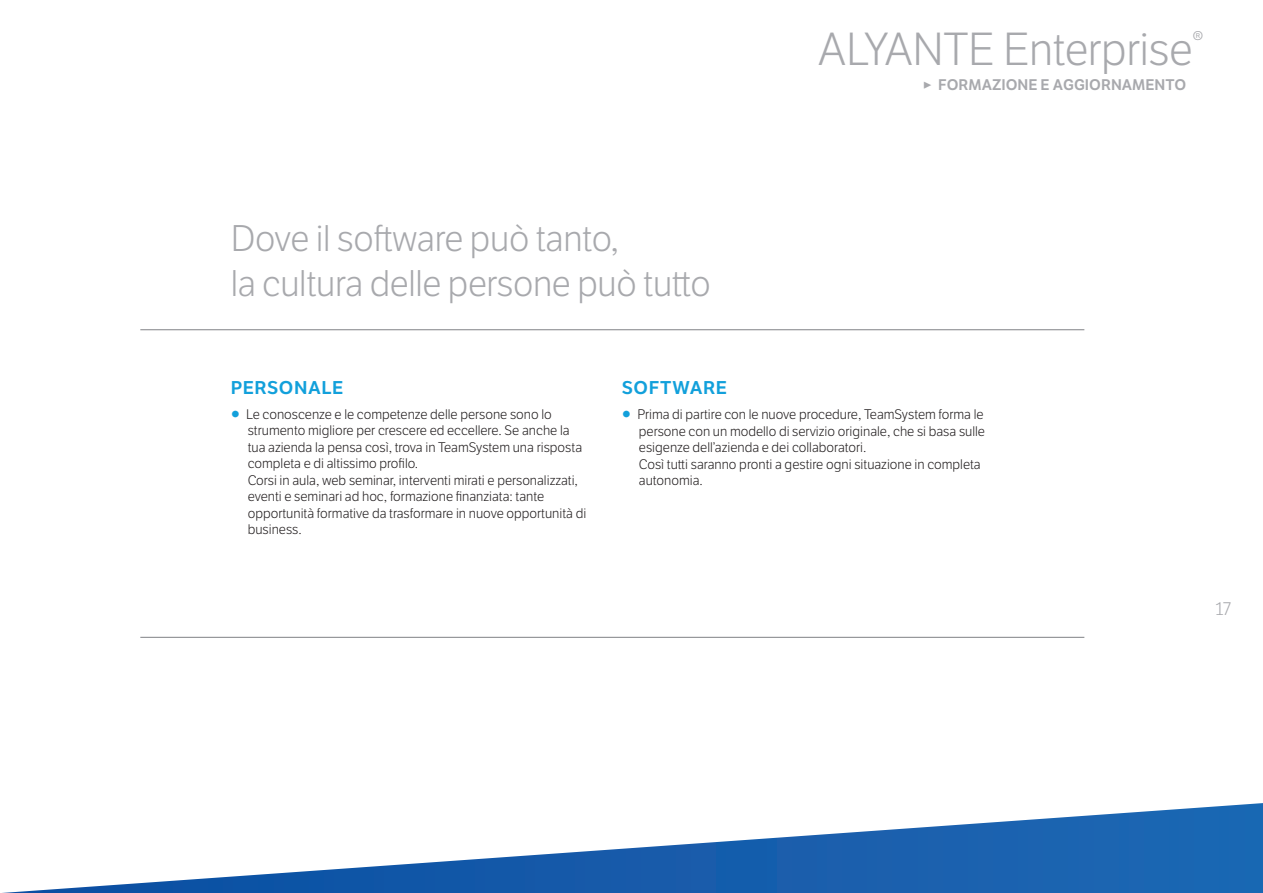
<style>
.page{position:relative;width:1263px;height:893px;background:#fff}
.page>*{position:absolute;margin:0;border:0;box-sizing:border-box;transform-origin:0 0}
.t1{font:300 45px "LFT Etica";letter-spacing:-.01em;color:#a8a9ad}
.t2{font:300 36px/45px "LFT Etica";letter-spacing:-.01em;color:#a8a9ad}
.t3{font:600 18px "LFT Etica";letter-spacing:.03em;color:#12a0db}
.t4{font:300 18px "LFT Etica";color:#a8a9ad}
.t5{font:600 15px "LFT Etica";color:#a8a9ad}
.t6{font:300 13.5px/16.5px "LFT Etica";color:#231f20}
.s1{font-weight:300}
.s2{font-family:"Ocean Sans Std";font-weight:700;font-size:24px;color:#12a0db}
</style>
<div class="page">
<hr style="left:140px;top:329px;width:944px;height:1px;background:#808285">
<hr style="left:140px;top:637px;width:944px;height:1px;background:#808285">
<svg style="left:2px;top:803px;width:1261px;height:90px"></svg>
<h1 class="t1" style="left:818px;top:23px;width:387px">ALYANTE Enterprise<sup>®</sup></h1>
<p class="t5" style="left:923px;top:76px;width:265px"><span class="s1">b</span> FORMAZIONE E AGGIORNAMENTO</p>
<h2 class="t2" style="left:231px;top:217px;width:482px">Dove il software può tanto,<br>la cultura delle persone può tutto</h2>
<h3 class="t3" style="left:231px;top:377px;width:114px">PERSONALE</h3>
<p class="t6" style="left:248px;top:406px;width:340px;text-indent:-17px"><span class="s2">•</span> Le conoscenze e le competenze delle persone sono lo strumento migliore per crescere ed eccellere. Se anche la tua azienda la pensa così, trova in TeamSystem una risposta completa e di altissimo profilo.<br>Corsi in aula, web seminar, interventi mirati e personalizzati, eventi e seminari ad hoc, formazione finanziata: tante opportunità formative da trasformare in nuove opportunità di business.</p>
<h3 class="t3" style="left:622px;top:377px;width:107px">SOFTWARE</h3>
<p class="t6" style="left:639px;top:407px;width:348px;text-indent:-17px"><span class="s2">•</span> Prima di partire con le nuove procedure, TeamSystem forma le persone con un modello di servizio originale, che si basa sulle esigenze dell’azienda e dei collaboratori.<br>Così tutti saranno pronti a gestire ogni situazione in completa autonomia.</p>
<h3 class="t4" style="left:1215px;top:599px;width:17px">17</h3>
</div>
